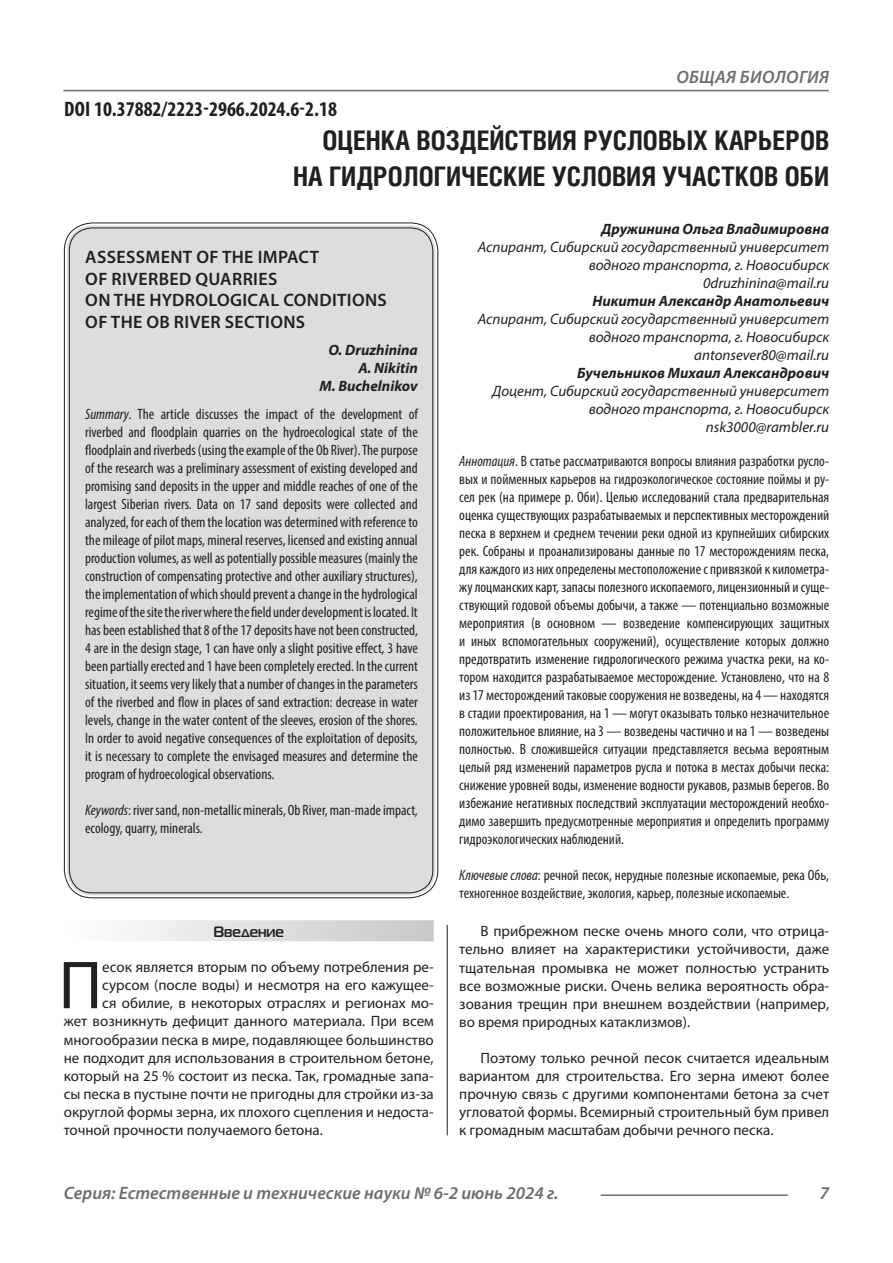
<style>
.page{position:relative;width:893px;height:1263px;background:#fff}
.page>*{position:absolute;margin:0;border:0;box-sizing:border-box;transform-origin:0 0}
.Статья_текст_первый{font:68.4px "Myriad Pro";color:#231f20}
.Статья_название{font:700 27px/36px "Helios Cond C";color:#231f20;text-align:right}
.ДОИ{font:700 condensed 21px "Myriad Pro";color:#231f20}
.Статья_название_англ{font:600 18px/21.6px "Myriad Pro";letter-spacing:.02em;color:#231f20}
.t1{font:italic 600 18px "Myriad Pro";color:#6c6d70}
.t2{font:italic 600 18px "Myriad Pro";letter-spacing:.02em;color:#6c6d70}
.Статья_аннотация_тек{font:condensed 15px/18px "Myriad Pro";color:#231f20;text-align:justify}
.Статья_аннотация_анг{font:condensed 15px/18px "Myriad Pro";color:#231f20;text-align:justify}
.Статья_текст{font:15px/18.1px "Myriad Pro";color:#231f20;text-align:justify}
.Статья_текст_первый-2{font:15px "Myriad Pro";color:#231f20}
.Статья_автор_инфо{font:italic 15px/18px "Myriad Pro";color:#231f20;text-align:right}
.Статья_автор_инфо-2{font:italic 700 15px "Myriad Pro";color:#231f20}
.Статья_автор_англ{font:italic 700 15px "Myriad Pro";color:#231f20}
.Статья_подзаголовок{font:700 15px "Magistral C";color:#231f20}
.s1{font-style:italic}
</style>
<div class="page">
<hr style="left:447px;top:128px;width:1px;height:1007px;background:#231f20">
<hr style="left:63px;top:90px;width:766px;height:1px;background:#6c6d70">
<hr style="left:601px;top:1194px;width:187px;height:2px;background:#6c6d70">
<div style="left:67px;top:225px;width:368px;height:670px;background:#dcdddf;border-radius:26px"></div>
<div style="left:64px;top:920px;width:370px;height:21px;background:linear-gradient(to right,#fefeff,#c6c8ca)"></div>
<p class="t2" style="left:676px;top:66px;width:154px">ОБЩАЯ БИОЛОГИЯ</p>
<p class="Статья_название" style="left:293px;top:121px;width:538px">ОЦЕНКА ВОЗДЕЙСТВИЯ РУСЛОВЫХ КАРЬЕРОВ<br>НА ГИДРОЛОГИЧЕСКИЕ УСЛОВИЯ УЧАСТКОВ ОБИ</p>
<p class="Статья_автор_инфо-2" style="left:601px;top:219px;width:229px">Дружинина Ольга Владимировна</p>
<p class="Статья_автор_инфо" style="left:478px;top:237px;width:353px">Аспирант, Сибирский государственный университет водного транспорта, г. Новосибирск</p>
<p class="Статья_автор_инфо" style="left:703px;top:273px;width:128px">0druzhinina@mail.ru</p>
<p class="Статья_автор_инфо-2" style="left:592px;top:291px;width:238px">Никитин Александр Анатольевич</p>
<p class="Статья_автор_инфо" style="left:478px;top:309px;width:353px">Аспирант, Сибирский государственный университет водного транспорта, г. Новосибирск</p>
<p class="Статья_автор_инфо" style="left:694px;top:345px;width:136px">antonsever80@mail.ru</p>
<p class="Статья_автор_инфо-2" style="left:577px;top:363px;width:254px">Бучельников Михаил Александрович</p>
<p class="Статья_автор_инфо" style="left:492px;top:381px;width:338px">Доцент, Сибирский государственный университет водного транспорта, г. Новосибирск</p>
<p class="Статья_автор_инфо" style="left:706px;top:417px;width:125px">nsk3000@rambler.ru</p>
<p class="Статья_аннотация_тек" style="left:459px;top:452px;width:371px"><span class="s1">Аннотация</span>. В статье рассматриваются вопросы влияния разработки русло&shy;вых и пойменных карьеров на гидроэкологическое состояние поймы и ру&shy;сел рек (на примере р. Оби). Целью исследований стала предварительная оценка существующих разрабатываемых и перспективных месторождений песка в верхнем и среднем течении реки одной из крупнейших сибирских рек. Собраны и проанализированы данные по 17 месторождениям песка, для каждого из них определены местоположение с привязкой к километра&shy;жу лоцманских карт, запасы полезного ископаемого, лицензионный и суще&shy;ствующий годовой объемы добычи, а также — потенциально возможные мероприятия (в основном — возведение компенсирующих защитных и иных вспомогательных сооружений), осуществление которых должно предотвратить изменение гидрологического режима участка реки, на ко&shy;тором находится разрабатываемое месторождение. Установлено, что на 8 из 17 месторождений таковые сооружения не возведены, на 4 — находятся в стадии проектирования, на 1 — могут оказывать только незначительное положительное влияние, на 3 — возведены частично и на 1 — возведены полностью. В сложившейся ситуации представляется весьма вероятным целый ряд изменений параметров русла и потока в местах добычи песка: снижение уровней воды, изменение водности рукавов, размыв берегов. Во избежание негативных последствий эксплуатации месторождений необхо&shy;димо завершить предусмотренные мероприятия и определить программу гидроэкологических наблюдений.</p>
<p class="Статья_аннотация_тек" style="left:459px;top:866px;width:371px"><span class="s1">Ключевые слова</span>: речной песок, нерудные полезные ископаемые, река Обь, техногенное воздействие, экология, карьер, полезные ископаемые.</p>
<p class="ДОИ" style="left:64px;top:96px;width:274px">DOI 10.37882/2223-2966.2024.6-2.18</p>
<p class="Статья_название_англ" style="left:85px;top:246px;width:303px">ASSESSMENT OF THE IMPACT<br>OF RIVERBED QUARRIES<br>ON THE HYDROLOGICAL CONDITIONS<br>OF THE OB RIVER SECTIONS</p>
<p class="Статья_автор_англ" style="left:328px;top:340px;width:91px">O. Druzhinina</p>
<p class="Статья_автор_англ" style="left:358px;top:358px;width:61px">A. Nikitin</p>
<p class="Статья_автор_англ" style="left:319px;top:376px;width:100px">M. Buchelnikov</p>
<p class="Статья_аннотация_анг" style="left:85px;top:405px;width:334px"><span class="s1">Summary</span>. The article discusses the impact of the development of riverbed and floodplain quarries on the hydroecological state of the floodplain and riverbeds (using the example of the Ob River). The purpose of the research was a preliminary assessment of existing developed and promising sand deposits in the upper and middle reaches of one of the largest Siberian rivers. Data on 17 sand deposits were collected and analyzed, for each of them the location was determined with reference to the mileage of pilot maps, mineral reserves, licensed and existing annual production volumes, as well as potentially possible measures (mainly the construction of compensating protective and other auxiliary structures), the implementation of which should prevent a change in the hydrological regime of the site the river where the field under development is located. It has been established that 8 of the 17 deposits have not been constructed, 4 are in the design stage, 1 can have only a slight positive effect, 3 have been partially erected and 1 have been completely erected. In the current situation, it seems very likely that a number of changes in the parameters of the riverbed and flow in places of sand extraction: decrease in water levels, change in the water content of the sleeves, erosion of the shores.<br>In order to avoid negative consequences of the exploitation of deposits, it is necessary to complete the envisaged measures and determine the program of hydroecological observations.</p>
<p class="Статья_аннотация_анг" style="left:85px;top:801px;width:334px"><span class="s1">Keywords</span>: river sand, non-metallic minerals, Ob River, man-made impact, ecology, quarry, minerals.</p>
<p class="Статья_подзаголовок" style="left:213px;top:923px;width:72px">Введение</p>
<p class="Статья_текст_первый" style="left:59px;top:943px;width:45px">П</p>
<p class="Статья_текст_первый-2" style="left:102px;top:958px;width:333px">есок является вторым по объему потребления ре-</p>
<p class="Статья_текст_первый-2" style="left:102px;top:976px;width:333px">сурсом (после воды) и несмотря на его кажущее-</p>
<p class="Статья_текст_первый-2" style="left:102px;top:994px;width:333px">ся обилие, в некоторых отраслях и регионах мо-</p>
<p class="Статья_текст_первый-2" style="left:64px;top:1012px;width:371px">жет возникнуть дефицит данного материала. При всем</p>
<p class="Статья_текст_первый-2" style="left:64px;top:1030px;width:371px">многообразии песка в мире, подавляющее большинство</p>
<p class="Статья_текст_первый-2" style="left:64px;top:1048px;width:371px">не подходит для использования в строительном бетоне,</p>
<p class="Статья_текст_первый-2" style="left:64px;top:1066px;width:371px">который на 25 % состоит из песка. Так, громадные запа-</p>
<p class="Статья_текст_первый-2" style="left:64px;top:1085px;width:371px">сы песка в пустыне почти не пригодны для стройки из-за</p>
<p class="Статья_текст_первый-2" style="left:64px;top:1103px;width:371px">округлой формы зерна, их плохого сцепления и недоста-</p>
<p class="Статья_текст_первый-2" style="left:64px;top:1121px;width:261px">точной прочности получаемого бетона.</p>
<p class="Статья_текст" style="left:459px;top:922px;width:371px;text-indent:21px">В прибрежном песке очень много соли, что отрица&shy;тельно влияет на характеристики устойчивости, даже тщательная промывка не может полностью устранить все возможные риски. Очень велика вероятность обра&shy;зования трещин при внешнем воздействии (например, во время природных катаклизмов).</p>
<p class="Статья_текст" style="left:459px;top:1048px;width:371px;text-indent:21px">Поэтому только речной песок считается идеальным вариантом для строительства. Его зерна имеют более прочную связь с другими компонентами бетона за счет угловатой формы. Всемирный строительный бум привел к громадным масштабам добычи речного песка.</p>
<p class="t1" style="left:64px;top:1182px;width:496px">Серия: Естественные и технические науки № 6-2 июнь 2024 г.</p>
<p class="t1" style="left:820px;top:1182px;width:11px">7</p>
</div>
